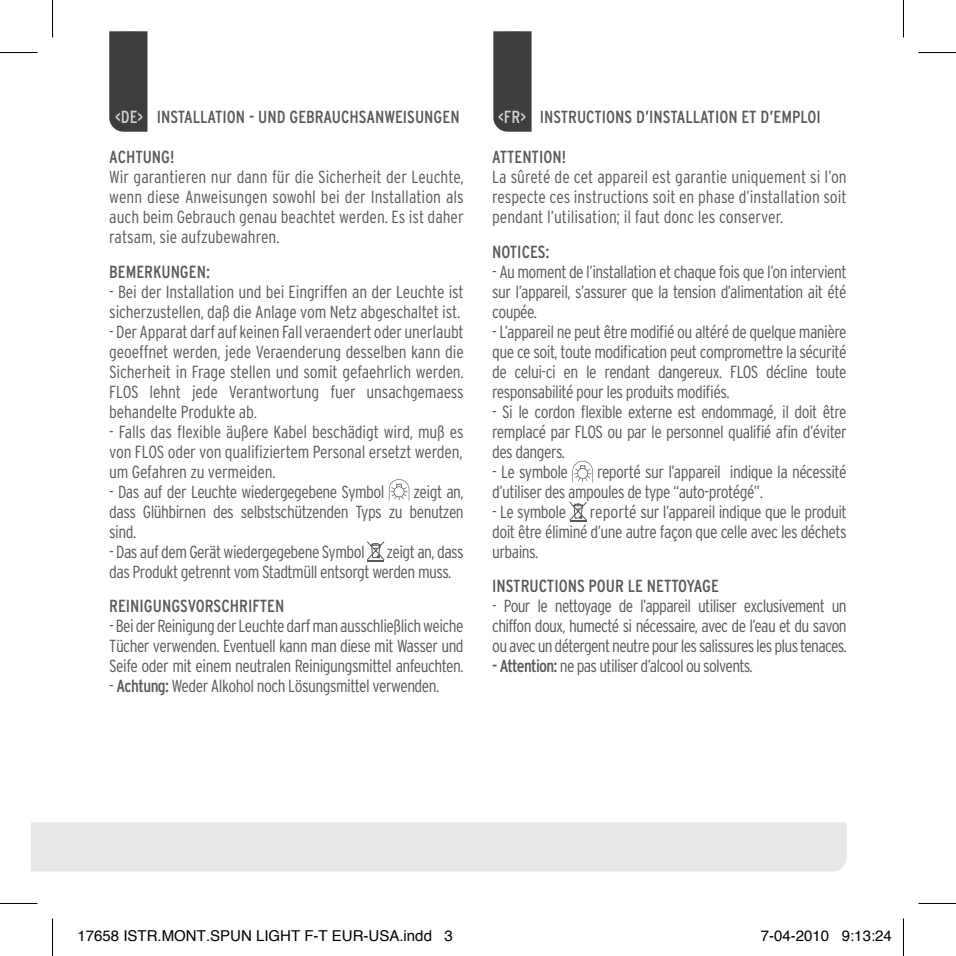
<style>
.page{position:relative;width:956px;height:956px;background:#fff}
.page>*{position:absolute;margin:0;border:0;box-sizing:border-box;transform-origin:0 0}
.t1{font:300 condensed 17.5px/20px "Interstate";letter-spacing:-.03em;color:#57585a;text-align:justify}
.t2{font:condensed 17.5px "Interstate";color:#57585a}
.t3{font:300 condensed 17.5px/20px "Interstate";letter-spacing:-.01em;color:#57585a}
.t4{font:15px "Helvetica";color:#000}
.s1{color:#d1d2d4}
.s2{font-weight:400}
</style>
<div class="page">
<div style="left:493px;top:31px;width:38px;height:101px;background:#3e3e3f"></div>
<div style="left:109px;top:31px;width:38px;height:101px;background:#3e3e3f"></div>
<svg style="left:389px;top:479px;width:20px;height:21px"></svg>
<svg style="left:367px;top:541px;width:17px;height:20px"></svg>
<svg style="left:572px;top:461px;width:21px;height:21px"></svg>
<svg style="left:569px;top:502px;width:17px;height:20px"></svg>
<div style="left:31px;top:822px;width:815px;height:49px;background:#e6e7e9"></div>
<hr style="left:0;top:52px;width:38px;height:1px;background:#000">
<hr style="left:918px;top:52px;width:37px;height:1px;background:#000">
<hr style="left:0;top:902px;width:38px;height:1px;background:#000">
<hr style="left:918px;top:902px;width:37px;height:1px;background:#000">
<hr style="left:52px;top:0;width:1px;height:37px;background:#000">
<hr style="left:52px;top:918px;width:1px;height:37px;background:#000">
<hr style="left:902px;top:0;width:1px;height:37px;background:#000">
<hr style="left:902px;top:918px;width:1px;height:37px;background:#000">
<p class="t2" style="left:115px;top:107px;width:346px"><span class="s1">&lt;DE&gt;</span> INSTALLATION - UND GEBRAUCHSANWEISUNGEN</p>
<p class="t2" style="left:109px;top:147px;width:67px">ACHTUNG!</p>
<p class="t1" style="left:109px;top:167px;width:356px">Wir garantieren nur dann für die Sicherheit der Leuchte, wenn diese Anweisungen sowohl bei der Installation als auch beim Gebrauch genau beachtet werden. Es ist daher ratsam, sie aufzubewahren.</p>
<p class="t2" style="left:109px;top:262px;width:102px">BEMERKUNGEN:</p>
<p class="t3" style="left:109px;top:281px;width:356px">- Bei der Installation und bei Eingriffen an der Leuchte ist sicherzustellen, daß die Anlage vom Netz abgeschaltet ist.</p>
<p class="t1" style="left:109px;top:321px;width:356px">- Der Apparat darf auf keinen Fall veraendert oder unerlaubt geoeffnet werden, jede Veraenderung desselben kann die Sicherheit in Frage stellen und somit gefaehrlich werden.<br>FLOS lehnt jede Verantwortung fuer unsachgemaess behandelte Produkte ab.</p>
<p class="t1" style="left:109px;top:421px;width:356px">- Falls das flexible äußere Kabel beschädigt wird, muß es von FLOS oder von qualifiziertem Personal ersetzt werden, um Gefahren zu vermeiden.</p>
<p class="t1" style="left:109px;top:481px;width:277px">- Das auf der Leuchte wiedergegebene Symbol</p>
<p class="t1" style="left:109px;top:481px;width:356px;text-indent:304px">zeigt an, dass Glühbirnen des selbstschützenden Typs zu benutzen sind.</p>
<p class="t1" style="left:109px;top:541px;width:356px">- Das auf dem Gerät wiedergegebene Symbol zeigt an, dass das Produkt getrennt vom Stadtmüll entsorgt werden muss.</p>
<p class="t2" style="left:109px;top:596px;width:176px">REINIGUNGSVORSCHRIFTEN</p>
<p class="t1" style="left:109px;top:615px;width:356px">- Bei der Reinigung der Leuchte darf man ausschließlich weiche Tücher verwenden. Eventuell kann man diese mit Wasser und Seife oder mit einem neutralen Reinigungsmittel anfeuchten.</p>
<p class="t1" style="left:109px;top:675px;width:331px">- <span class="s2">Achtung:</span> Weder Alkohol noch Lösungsmittel verwenden.</p>
<p class="t2" style="left:498px;top:107px;width:324px"><span class="s1">&lt;FR&gt;</span> INSTRUCTIONS D’INSTALLATION ET D’EMPLOI</p>
<p class="t2" style="left:492px;top:147px;width:75px">ATTENTION!</p>
<p class="t1" style="left:492px;top:167px;width:356px">La sûreté de cet appareil est garantie uniquement si l’on respecte ces instructions soit en phase d’installation soit pendant l’utilisation; il faut donc les conserver.</p>
<p class="t2" style="left:492px;top:242px;width:59px">NOTICES:</p>
<p class="t1" style="left:492px;top:261px;width:356px">- Au moment de l’installation et chaque fois que l’on intervient sur l’appareil, s’assurer que la tension d’alimentation ait été coupée.</p>
<p class="t1" style="left:492px;top:321px;width:356px">- L’appareil ne peut être modifié ou altéré de quelque manière que ce soit, toute modification peut compromettre la sécurité de celui-ci en le rendant dangereux. FLOS décline toute responsabilité pour les produits modifiés.</p>
<p class="t1" style="left:492px;top:401px;width:356px">- Si le cordon flexible externe est endommagé, il doit être remplacé par FLOS ou par le personnel qualifié afin d’éviter des dangers.</p>
<p class="t1" style="left:492px;top:461px;width:77px">- Le symbole</p>
<p class="t1" style="left:492px;top:461px;width:356px;text-indent:105px">reporté sur l’appareil indique la nécessité d’utiliser des ampoules de type “auto-protégé”.</p>
<p class="t1" style="left:492px;top:501px;width:75px">- Le symbole</p>
<p class="t1" style="left:492px;top:501px;width:356px;text-indent:98px">reporté sur l’appareil indique que le produit doit être éliminé d’une autre façon que celle avec les déchets urbains.</p>
<p class="t2" style="left:492px;top:576px;width:228px">INSTRUCTIONS POUR LE NETTOYAGE</p>
<p class="t1" style="left:492px;top:595px;width:356px">- Pour le nettoyage de l’appareil utiliser exclusivement un chiffon doux, humecté si nécessaire, avec de l’eau et du savon ou avec un détergent neutre pour les salissures les plus tenaces.</p>
<p class="t1" style="left:492px;top:655px;width:262px"><span class="s2">- Attention:</span> ne pas utiliser d’alcool ou solvents.</p>
<p class="t4" style="left:78px;top:922px;width:377px">17658 ISTR.MONT.SPUN LIGHT F-T EUR-USA.indd 3</p>
<p class="t4" style="left:760px;top:922px;width:132px">7-04-2010 9:13:24</p>
</div>
